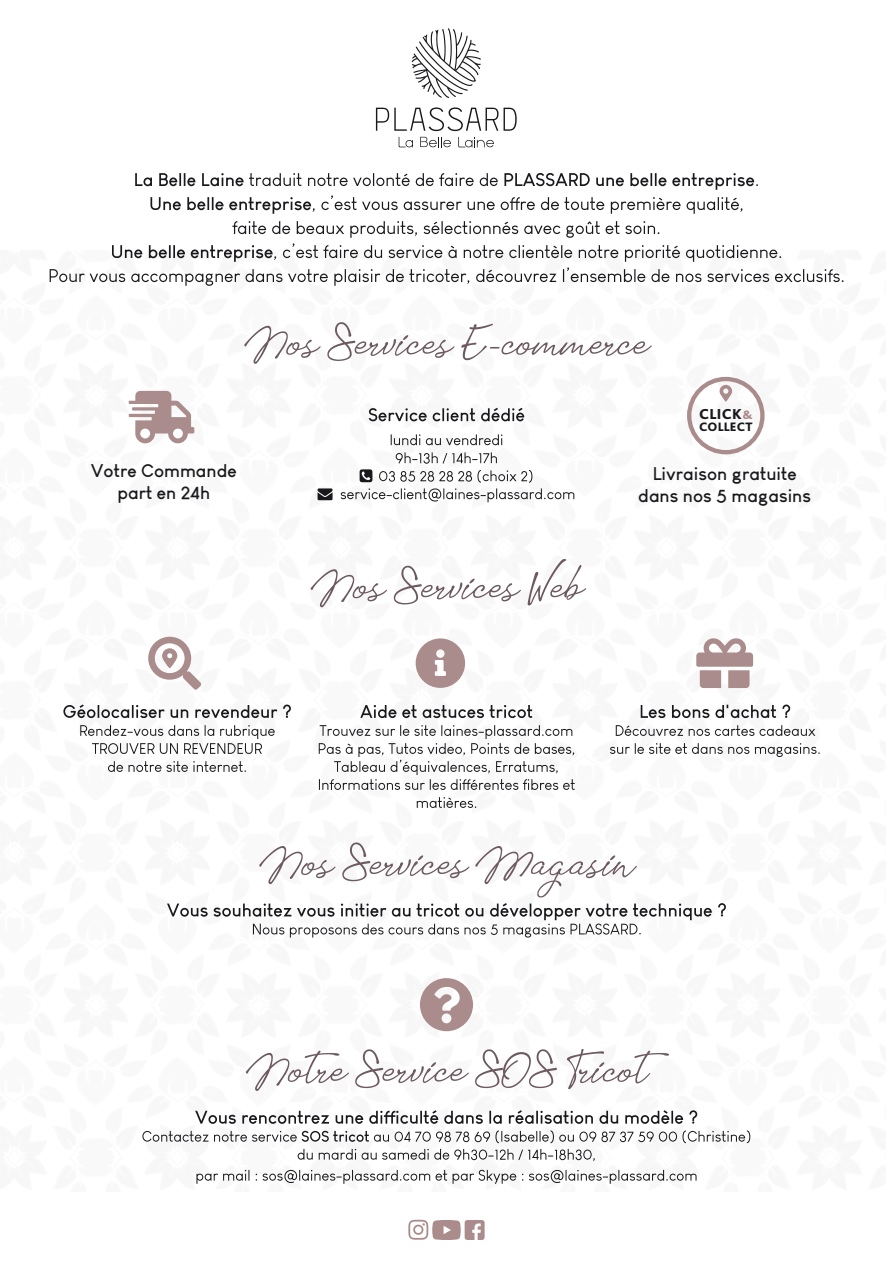
<style>
.page{position:relative;width:893px;height:1263px;background:#fff}
.page>*{position:absolute;margin:0;border:0;box-sizing:border-box;transform-origin:0 0}
.t1{font:700 18px/21.6px "Louis George Cafe";color:#1a181c;text-align:center}
.t2{font:800 15.15px "Bliss Pro";letter-spacing:.025em;color:#1a181c}
.t3{font:800 12.75px "Bliss Pro";letter-spacing:.01em;color:#1a181c}
.s1{font-size:12.75px;color:#ab8c8c}
</style>
<div class="page">
<svg style="left:50px;top:221px;width:793px;height:65px"></svg>
<svg style="left:135px;top:173px;width:623px;height:41px"></svg>
<svg style="left:399px;top:137px;width:14px;height:11px"></svg>
<svg style="left:420px;top:137px;width:31px;height:10px"></svg>
<svg style="left:458px;top:137px;width:36px;height:11px"></svg>
<svg style="left:412px;top:28px;width:69px;height:70px"></svg>
<svg style="left:376px;top:107px;width:122px;height:24px"></svg>
<svg style="left:504px;top:108px;width:13px;height:23px"></svg>
<svg style="left:244px;top:322px;width:408px;height:42px"></svg>
<svg style="left:318px;top:452px;width:256px;height:50px"></svg>
<svg style="left:391px;top:434px;width:111px;height:11px"></svg>
<svg style="left:369px;top:408px;width:155px;height:13px"></svg>
<svg style="left:129px;top:391px;width:65px;height:52px"></svg>
<svg style="left:417px;top:797px;width:59px;height:11px"></svg>
<svg style="left:319px;top:725px;width:256px;height:65px"></svg>
<svg style="left:360px;top:705px;width:172px;height:13px"></svg>
<svg style="left:416px;top:638px;width:49px;height:50px"></svg>
<svg style="left:610px;top:743px;width:210px;height:14px"></svg>
<svg style="left:616px;top:725px;width:199px;height:11px"></svg>
<svg style="left:641px;top:704px;width:149px;height:14px"></svg>
<svg style="left:696px;top:638px;width:57px;height:50px"></svg>
<svg style="left:420px;top:978px;width:53px;height:53px"></svg>
<div style="left:687px;top:377px;width:78px;height:77px;border:4px solid #ab8c8c;border-radius:50%"></div>
<svg style="left:719px;top:385px;width:13px;height:17px"></svg>
<svg style="left:148px;top:637px;width:53px;height:53px"></svg>
<svg style="left:108px;top:761px;width:138px;height:11px"></svg>
<svg style="left:80px;top:725px;width:195px;height:29px"></svg>
<svg style="left:63px;top:704px;width:228px;height:14px"></svg>
<svg style="left:311px;top:559px;width:275px;height:48px"></svg>
<svg style="left:408px;top:1220px;width:77px;height:20px"></svg>
<svg style="left:259px;top:842px;width:378px;height:55px"></svg>
<svg style="left:167px;top:903px;width:559px;height:34px"></svg>
<svg style="left:246px;top:1049px;width:423px;height:42px"></svg>
<svg style="left:196px;top:1170px;width:500px;height:14px"></svg>
<svg style="left:298px;top:1149px;width:297px;height:12px"></svg>
<svg style="left:142px;top:1130px;width:608px;height:13px"></svg>
<svg style="left:195px;top:1110px;width:502px;height:14px"></svg>
<p class="t2" style="left:699px;top:404px;width:55px">CLICK<span class="s1">&amp;</span></p>
<p class="t3" style="left:699px;top:419px;width:55px">COLLECT</p>
<p class="t1" style="left:91px;top:460px;width:147px">Votre Commande part en 24h</p>
<p class="t1" style="left:638px;top:462px;width:174px">Livraison gratuite dans nos 5 magasins</p>
</div>
